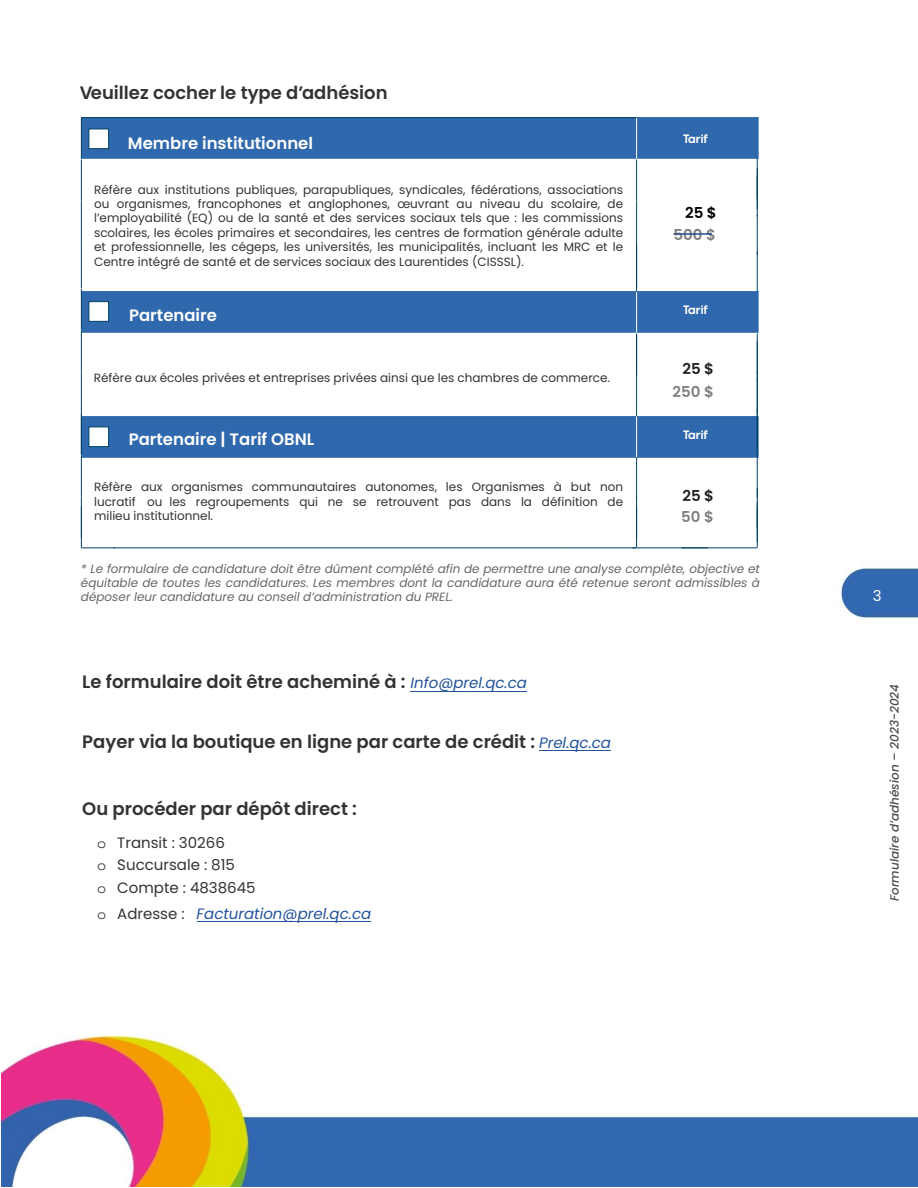
<style>
.page{position:relative;width:918px;height:1188px;background:#fff}
.page>*{position:absolute;margin:0;border:0;box-sizing:border-box;transform-origin:0 0}
.t1{font:600 18px "Poppins";color:#333}
.t2{font:600 16.5px "Poppins";color:#fff}
.t3{font:15px/22.5px "Poppins";color:#333}
.t4{font:italic 15px "Poppins";color:#22539c}
.t5{font:600 15px "Poppins";color:#808080}
.t6{font:600 15px "Poppins";color:#231f20}
.t7{font:600 15px "Poppins";color:#000}
.t8{font:15px "Poppins";color:#fff}
.t9{font:12px/14.4px "Poppins";color:#333;text-align:justify}
.t10{font:italic 12px/14.4px "Poppins";color:#666;text-align:justify}
.t11{font:italic 500 12px "Poppins";color:#4c4c4c}
.t12{font:700 12px "Visby CF";color:#fff}
.s1{font-weight:400;font-style:italic;font-size:15px;color:#21539c}
.s2{font-family:"Courier Std"}
.s3{font-family:"Courier Std";font-style:normal;color:#333}
.s4{font-style:normal;color:#333}
</style>
<div class="page">
<img style="left:1px;top:118px;width:917px;height:1068px">
<div style="left:82px;top:292px;width:358px;height:41px;background:#2f68ad"></div>
<div style="left:82px;top:118px;width:358px;height:41px;background:#2f68ad"></div>
<div style="left:81px;top:416px;width:359px;height:41px;background:#2f68ad"></div>
<hr style="left:81px;top:117px;width:34px;height:1px;background:#004261">
<hr style="left:81px;top:118px;width:1px;height:41px;background:#004261">
<hr style="left:115px;top:117px;width:447px;height:1px;background:#004261">
<hr style="left:81px;top:159px;width:1px;height:41px;background:#004261">
<hr style="left:81px;top:200px;width:1px;height:42px;background:#004261">
<hr style="left:81px;top:242px;width:1px;height:46px;background:#004261">
<hr style="left:81px;top:289px;width:1px;height:41px;background:#004261">
<hr style="left:81px;top:330px;width:1px;height:41px;background:#004261">
<hr style="left:81px;top:371px;width:1px;height:42px;background:#004261">
<hr style="left:81px;top:413px;width:1px;height:41px;background:#004261">
<hr style="left:81px;top:414px;width:1px;height:41px;background:#004261">
<hr style="left:81px;top:456px;width:1px;height:41px;background:#004261">
<hr style="left:81px;top:497px;width:1px;height:41px;background:#004261">
<hr style="left:81px;top:506px;width:1px;height:41px;background:#004261">
<hr style="left:81px;top:547px;width:34px;height:1px;background:#004261">
<hr style="left:114px;top:547px;width:446px;height:1px;background:#004261">
<hr style="left:539px;top:750px;width:72px;height:1px;background:#21539c">
<hr style="left:197px;top:921px;width:174px;height:1px;background:#22539c">
<hr style="left:411px;top:691px;width:116px;height:1px;background:#21539c">
<div style="left:89px;top:129px;width:20px;height:20px;background:#fff;border:1px solid #004261"></div>
<div style="left:89px;top:301px;width:20px;height:21px;background:#fff;border:1px solid #004261"></div>
<div style="left:89px;top:427px;width:20px;height:20px;background:#fff;border:1px solid #004261"></div>
<img style="left:440px;top:117px;width:412px;height:483px">
<h1 class="t1" style="left:80px;top:82px;width:309px">Veuillez cocher le type d’adhésion</h1>
<h2 class="t2" style="left:128px;top:134px;width:187px">Membre institutionnel</h2>
<p class="t12" style="left:683px;top:130px;width:27px">Tarif</p>
<p class="t9" style="left:94px;top:182px;width:531px">Réfère aux institutions publiques, parapubliques, syndicales, fédérations, associations ou organismes, francophones et anglophones, œuvrant au niveau du scolaire, de l’employabilité (EQ) ou de la santé et des services sociaux tels que : les commissions scolaires, les écoles primaires et secondaires, les centres de formation générale adulte et professionnelle, les cégeps, les universités, les municipalités, incluant les MRC et le Centre intégré de santé et de services sociaux des Laurentides (CISSSL).</p>
<p class="t12" style="left:683px;top:301px;width:27px">Tarif</p>
<p class="t7" style="left:685px;top:204px;width:33px">25 $</p>
<p class="t5" style="left:673px;top:226px;width:44px">500 $</p>
<h2 class="t2" style="left:129px;top:305px;width:89px">Partenaire</h2>
<p class="t9" style="left:94px;top:370px;width:518px">Réfère aux écoles privées et entreprises privées ainsi que les chambres de commerce.</p>
<h2 class="t2" style="left:129px;top:430px;width:187px">Partenaire | Tarif OBNL</h2>
<p class="t9" style="left:94px;top:480px;width:531px">Réfère aux organismes communautaires autonomes, les Organismes à but non lucratif ou les regroupements qui ne se retrouvent pas dans la définition de milieu institutionnel.</p>
<p class="t6" style="left:682px;top:360px;width:33px">25 $</p>
<p class="t5" style="left:673px;top:383px;width:43px">250 $</p>
<p class="t12" style="left:683px;top:426px;width:27px">Tarif</p>
<p class="t6" style="left:682px;top:487px;width:33px">25 $</p>
<p class="t5" style="left:681px;top:508px;width:34px">50 $</p>
<p class="t10" style="left:81px;top:561px;width:680px">* Le formulaire de candidature doit être dûment complété afin de permettre une analyse complète, objective et équitable de toutes les candidatures. Les membres dont la candidature aura été retenue seront admissibles à déposer leur candidature au conseil d’administration du PREL.</p>
<h1 class="t1" style="left:82px;top:672px;width:446px">Le formulaire doit être acheminé à : <span class="s1">Info@prel.qc.ca</span></h1>
<h1 class="t1" style="left:82px;top:731px;width:530px">Payer via la boutique en ligne par carte de crédit : <span class="s1">Prel.qc.ca</span></h1>
<h1 class="t1" style="left:82px;top:798px;width:276px">Ou procéder par dépôt direct :</h1>
<p class="t3" style="left:97px;top:832px;width:160px"><span class="s2">o</span> Transit : 30266<br><span class="s2">o</span> Succursale : 815<br><span class="s2">o</span> Compte : 4838645</p>
<p class="t4" style="left:97px;top:905px;width:275px"><span class="s3">o</span> <span class="s4">Adresse :</span> Facturation@prel.qc.ca</p>
<p class="t8" style="left:873px;top:587px;width:10px">3</p>
<p class="t11" style="left:888px;top:901px;width:218px;rotate:-90deg">Formulaire d’adhésion – 2023-2024</p>
</div>
